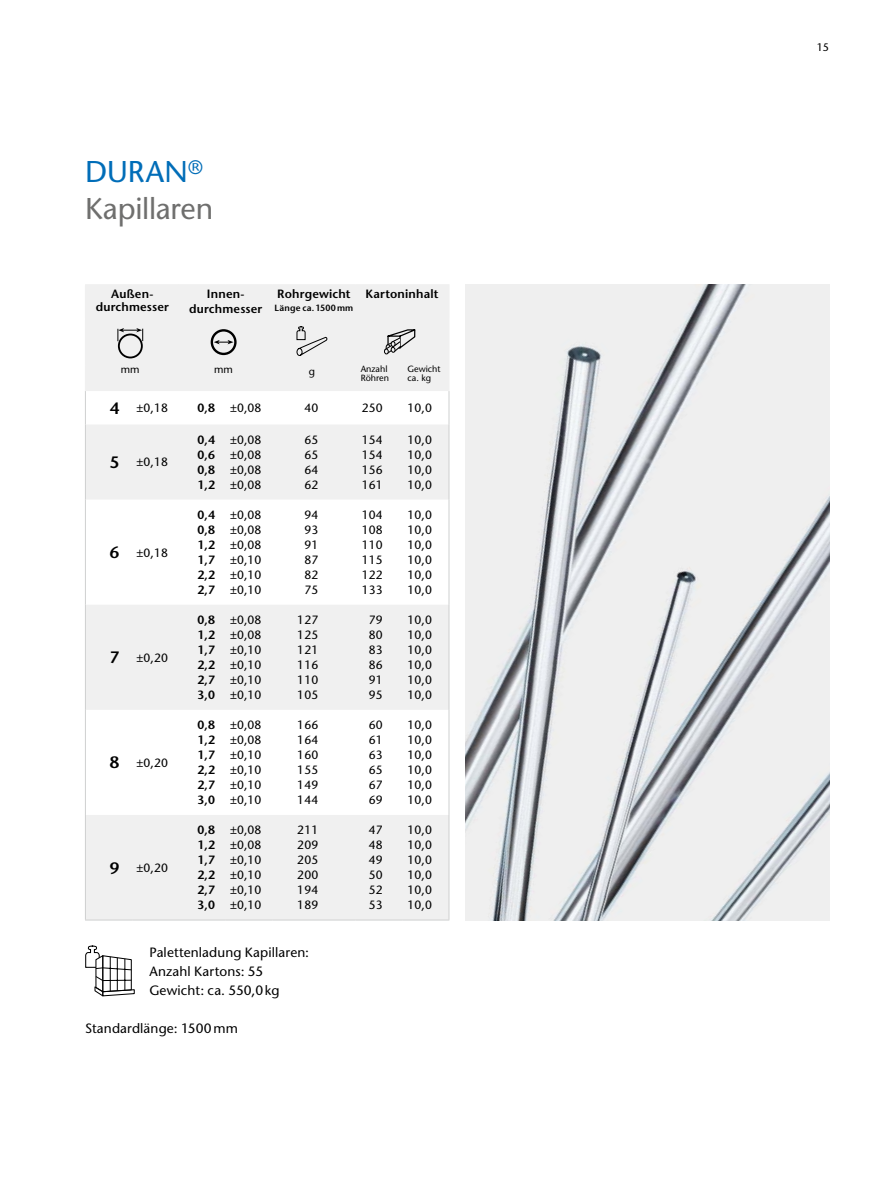
<style>
.page{position:relative;width:893px;height:1191px;background:#fff}
.page>*{position:absolute;margin:0;border:0;box-sizing:border-box;transform-origin:0 0}
.t1{font:500 30px/37.5px "Stone Sans Std";letter-spacing:-.005em;color:#6f6f6e}
.t2{font:500 13.5px/19.2px "Stone Sans Std";letter-spacing:.01em;color:#000}
.t3{font:500 12px/15px "Stone Sans Std";letter-spacing:.01em;color:#000;text-align:justify}
.t4{font:600 12px/15px "Stone Sans Std";letter-spacing:.015em;color:#000;text-align:justify}
.t5{font:500 10.8px "Stone Sans Std";color:#000}
.t6{font:500 10.5px "Stone Sans Std";color:#000}
.t7{font:500 9px/9px "Stone Sans Std";color:#000}
.t8{font:600 9px "Stone Sans Std";letter-spacing:.02em;color:#000}
.s1{color:#006db8}
.s2{font-weight:600;font-size:16.5px}
.s3{font-weight:600}
</style>
<div class="page">
<svg style="left:86px;top:285px;width:363px;height:634px;fill:#f0f0f0"></svg>
<hr style="left:85px;top:919px;width:47px;height:1px;background:#cfd0d0">
<hr style="left:132px;top:919px;width:47px;height:1px;background:#cfd0d0">
<hr style="left:179px;top:919px;width:47px;height:1px;background:#cfd0d0">
<hr style="left:226px;top:919px;width:47px;height:1px;background:#cfd0d0">
<hr style="left:273px;top:919px;width:82px;height:1px;background:#cfd0d0">
<hr style="left:355px;top:919px;width:47px;height:1px;background:#cfd0d0">
<hr style="left:402px;top:919px;width:47px;height:1px;background:#cfd0d0">
<hr style="left:85px;top:318px;width:47px;height:1px;background:#f0f0f0">
<hr style="left:132px;top:318px;width:47px;height:1px;background:#f0f0f0">
<hr style="left:179px;top:318px;width:47px;height:1px;background:#f0f0f0">
<hr style="left:226px;top:318px;width:47px;height:1px;background:#f0f0f0">
<hr style="left:273px;top:318px;width:82px;height:1px;background:#f0f0f0">
<hr style="left:355px;top:318px;width:47px;height:1px;background:#f0f0f0">
<hr style="left:402px;top:318px;width:47px;height:1px;background:#f0f0f0">
<hr style="left:85px;top:391px;width:1px;height:33px;background:#cfd0d0">
<hr style="left:449px;top:391px;width:1px;height:33px;background:#cfd0d0">
<hr style="left:85px;top:424px;width:1px;height:75px;background:#cfd0d0">
<hr style="left:449px;top:424px;width:1px;height:75px;background:#cfd0d0">
<hr style="left:85px;top:499px;width:1px;height:105px;background:#cfd0d0">
<hr style="left:449px;top:499px;width:1px;height:105px;background:#cfd0d0">
<hr style="left:85px;top:604px;width:1px;height:106px;background:#cfd0d0">
<hr style="left:449px;top:604px;width:1px;height:106px;background:#cfd0d0">
<hr style="left:85px;top:710px;width:1px;height:105px;background:#cfd0d0">
<hr style="left:449px;top:710px;width:1px;height:105px;background:#cfd0d0">
<hr style="left:85px;top:815px;width:1px;height:104px;background:#cfd0d0">
<hr style="left:449px;top:815px;width:1px;height:104px;background:#cfd0d0">
<hr style="left:85px;top:284px;width:47px;height:1px;background:#f0f0f0">
<hr style="left:85px;top:285px;width:1px;height:33px;background:#f0f0f0">
<hr style="left:132px;top:284px;width:47px;height:1px;background:#f0f0f0">
<hr style="left:179px;top:284px;width:47px;height:1px;background:#f0f0f0">
<hr style="left:226px;top:284px;width:47px;height:1px;background:#f0f0f0">
<hr style="left:273px;top:284px;width:82px;height:1px;background:#f0f0f0">
<hr style="left:355px;top:284px;width:47px;height:1px;background:#f0f0f0">
<hr style="left:402px;top:284px;width:48px;height:1px;background:#f0f0f0">
<hr style="left:85px;top:319px;width:1px;height:46px;background:#f0f0f0">
<hr style="left:449px;top:319px;width:1px;height:46px;background:#f0f0f0">
<svg style="left:85px;top:365px;width:1px;height:26px"></svg>
<hr style="left:448px;top:285px;width:2px;height:33px;background:#f0f0f0">
<svg style="left:118px;top:328px;width:25px;height:13px"></svg>
<div style="left:118px;top:333px;width:25px;height:25px;border:2px solid #000;border-radius:50%"></div>
<svg style="left:214px;top:340px;width:19px;height:4px"></svg>
<div style="left:211px;top:329px;width:26px;height:26px;border:2px solid #000;border-radius:50%"></div>
<svg style="left:296px;top:326px;width:31px;height:30px"></svg>
<svg style="left:384px;top:328px;width:32px;height:26px"></svg>
<svg style="left:85px;top:945px;width:50px;height:52px"></svg>
<img style="left:466px;top:284px;width:363px;height:636px">
<h1 class="t1" style="left:85px;top:152px;width:130px"><span class="s1">DURAN</span><sup>®<br></sup>Kapillaren</h1>
<p class="t4" style="left:96px;top:287px;width:75px;line-height:13.5px;text-align:center">Außen&shy;durchmesser</p>
<p class="t4" style="left:189px;top:286px;width:75px;text-align:center">Innen&shy;durchmesser</p>
<p class="t4" style="left:277px;top:286px;width:75px">Rohrgewicht</p>
<p class="t8" style="left:275px;top:303px;width:80px">Länge ca. 1500 mm</p>
<p class="t4" style="left:365px;top:286px;width:75px">Kartoninhalt</p>
<p class="t6" style="left:121px;top:363px;width:20px">mm</p>
<p class="t6" style="left:214px;top:363px;width:20px">mm</p>
<p class="t6" style="left:309px;top:365px;width:8px">g</p>
<p class="t7" style="left:361px;top:364px;width:30px">Anzahl<br>Röhren</p>
<p class="t7" style="left:408px;top:364px;width:35px">Gewicht ca. kg</p>
<p class="t3" style="left:110px;top:400px;width:59px"><span class="s2">4</span> ±0,18</p>
<p class="t3" style="left:198px;top:400px;width:65px"><span class="s3">0,8</span> ±0,08</p>
<p class="t3" style="left:304px;top:400px;width:15px">40</p>
<p class="t3" style="left:362px;top:400px;width:22px">250</p>
<p class="t3" style="left:407px;top:400px;width:26px">10,0</p>
<p class="t3" style="left:110px;top:455px;width:59px"><span class="s2">5</span> ±0,18</p>
<p class="t3" style="left:110px;top:545px;width:59px"><span class="s2">6</span> ±0,18</p>
<p class="t3" style="left:110px;top:650px;width:59px"><span class="s2">7</span> ±0,20</p>
<p class="t3" style="left:110px;top:755px;width:59px"><span class="s2">8</span> ±0,20</p>
<p class="t3" style="left:110px;top:860px;width:59px"><span class="s2">9</span> ±0,20</p>
<p class="t4" style="left:198px;top:432px;width:19px">0,4<br>0,6<br>0,8<br>1,2</p>
<p class="t3" style="left:230px;top:432px;width:33px">±0,08 ±0,08 ±0,08 ±0,08</p>
<p class="t3" style="left:304px;top:432px;width:15px">65<br>65<br>64<br>62</p>
<p class="t3" style="left:362px;top:432px;width:22px">154<br>154<br>156<br>161</p>
<p class="t3" style="left:407px;top:432px;width:26px">10,0<br>10,0<br>10,0<br>10,0</p>
<p class="t4" style="left:198px;top:507px;width:19px">0,4<br>0,8<br>1,2<br>1,7<br>2,2<br>2,7</p>
<p class="t3" style="left:230px;top:507px;width:33px">±0,08 ±0,08 ±0,08 ±0,10 ±0,10 ±0,10</p>
<p class="t3" style="left:304px;top:507px;width:15px">94<br>93<br>91<br>87<br>82<br>75</p>
<p class="t3" style="left:362px;top:507px;width:22px">104<br>108<br>110<br>115<br>122<br>133</p>
<p class="t3" style="left:407px;top:507px;width:26px">10,0<br>10,0<br>10,0<br>10,0<br>10,0<br>10,0</p>
<p class="t4" style="left:198px;top:612px;width:19px">0,8<br>1,2<br>1,7<br>2,2<br>2,7<br>3,0</p>
<p class="t3" style="left:230px;top:612px;width:33px">±0,08 ±0,08 ±0,10 ±0,10 ±0,10 ±0,10</p>
<p class="t3" style="left:297px;top:612px;width:22px">127<br>125<br>121<br>116<br>110<br>105</p>
<p class="t3" style="left:369px;top:612px;width:15px">79<br>80<br>83<br>86<br>91<br>95</p>
<p class="t3" style="left:407px;top:612px;width:26px">10,0<br>10,0<br>10,0<br>10,0<br>10,0<br>10,0</p>
<p class="t4" style="left:198px;top:717px;width:19px">0,8<br>1,2<br>1,7<br>2,2<br>2,7<br>3,0</p>
<p class="t3" style="left:230px;top:717px;width:33px">±0,08 ±0,08 ±0,10 ±0,10 ±0,10 ±0,10</p>
<p class="t3" style="left:297px;top:717px;width:22px">166<br>164<br>160<br>155<br>149<br>144</p>
<p class="t3" style="left:369px;top:717px;width:15px">60<br>61<br>63<br>65<br>67<br>69</p>
<p class="t3" style="left:407px;top:717px;width:26px">10,0<br>10,0<br>10,0<br>10,0<br>10,0<br>10,0</p>
<p class="t4" style="left:198px;top:822px;width:19px">0,8<br>1,2<br>1,7<br>2,2<br>2,7<br>3,0</p>
<p class="t3" style="left:230px;top:822px;width:33px">±0,08 ±0,08 ±0,10 ±0,10 ±0,10 ±0,10</p>
<p class="t3" style="left:297px;top:822px;width:22px">211<br>209<br>205<br>200<br>194<br>189</p>
<p class="t3" style="left:369px;top:822px;width:15px">47<br>48<br>49<br>50<br>52<br>53</p>
<p class="t3" style="left:407px;top:822px;width:26px">10,0<br>10,0<br>10,0<br>10,0<br>10,0<br>10,0</p>
<p class="t2" style="left:149px;top:942px;width:161px">Palettenladung Kapillaren:<br>Anzahl Kartons: 55<br>Gewicht: ca. 550,0kg</p>
<p class="t2" style="left:85px;top:1019px;width:155px">Standardlänge: 1500mm</p>
<p class="t5" style="left:817px;top:40px;width:14px">15</p>
</div>
